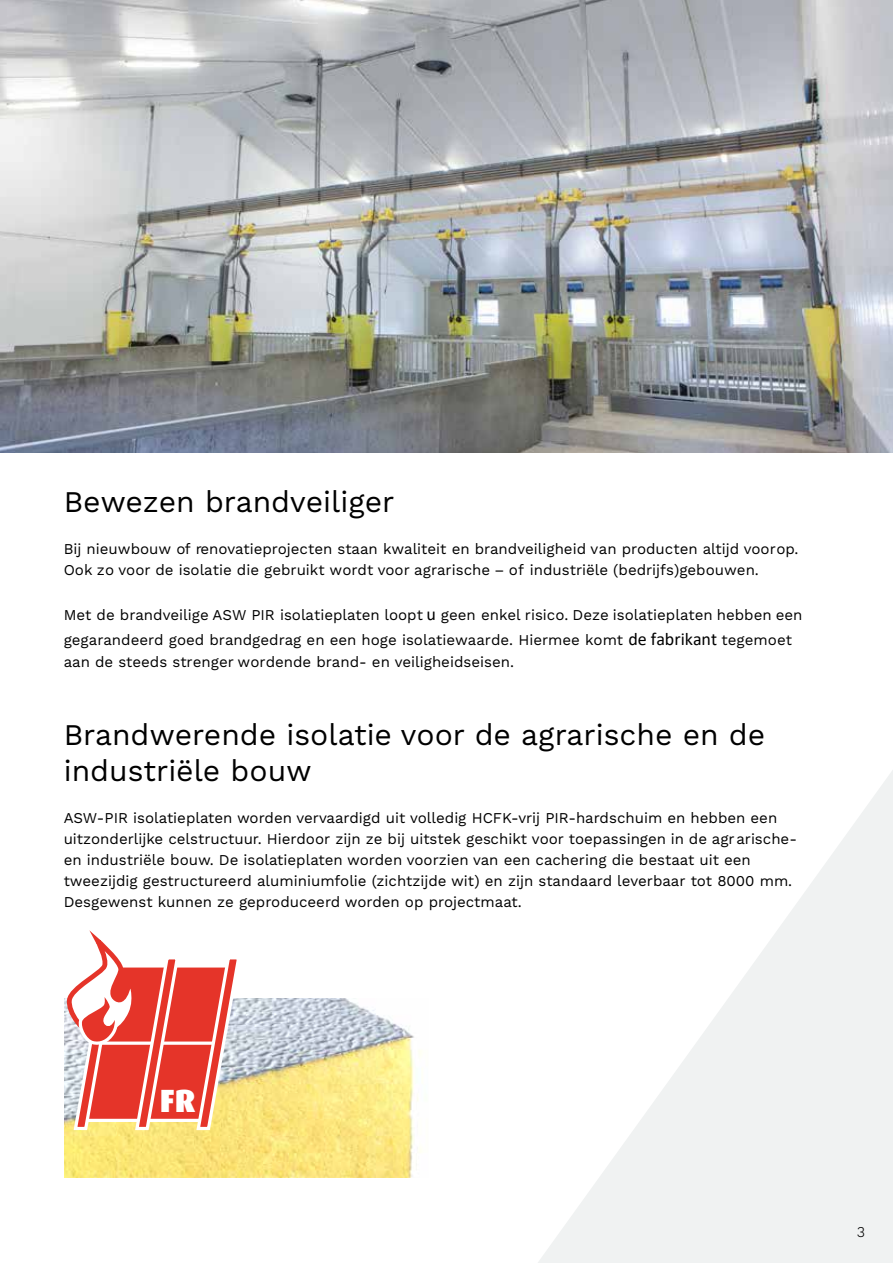
<style>
.page{position:relative;width:893px;height:1263px;background:#fff}
.page>*{position:absolute;margin:0;border:0;box-sizing:border-box;transform-origin:0 0}
.t1{font:900 32.1px "Dax";color:#fff}
.t2{font:30px/36px "Work Sans";color:#000}
.t3{font:15px/21px "Work Sans";color:#000}
.t4{font:300 15px "Work Sans";color:#000}
.s1{font-family:"Calibri";font-size:18px}
</style>
<div class="page">
<img style="left:0;top:0;width:893px;height:452px">
<svg style="left:538px;top:770px;width:355px;height:493px;fill:#f0f2f2"></svg>
<img style="left:64px;top:998px;width:358px;height:180px">
<svg style="left:64px;top:936px;width:178px;height:196px"></svg>
<h2 class="t2" style="left:64px;top:485px;width:332px">Bewezen brandveiliger</h2>
<p class="t3" style="left:64px;top:539px;width:736px">Bij nieuwbouw of renovatieprojecten staan kwaliteit en brandveiligheid van producten altijd voorop.<br>Ook zo voor de isolatie die gebruikt wordt voor agrarische – of industriële (bedrijfs)gebouwen.</p>
<p class="t3" style="left:64px;top:603px;width:740px;line-height:25.2px">Met de brandveilige ASW PIR isolatieplaten loopt <span class="s1">u</span> geen enkel risico. Deze isolatieplaten hebben een gegarandeerd goed brandgedrag en een hoge isolatiewaarde. Hiermee komt <span class="s1">de fabrikant</span> tegemoet</p>
<p class="t3" style="left:64px;top:652px;width:452px">aan de steeds strenger wordende brand- en veiligheidseisen.</p>
<h2 class="t2" style="left:64px;top:718px;width:703px">Brandwerende isolatie voor de agrarische en de industriële bouw</h2>
<p class="t3" style="left:64px;top:808px;width:735px">ASW-PIR isolatieplaten worden vervaardigd uit volledig HCFK-vrij PIR-hardschuim en hebben een uitzonderlijke celstructuur. Hierdoor zijn ze bij uitstek geschikt voor toepassingen in de agrarische&shy;en industriële bouw. De isolatieplaten worden voorzien van een cachering die bestaat uit een tweezijdig gestructureerd aluminiumfolie (zichtzijde wit) en zijn standaard leverbaar tot 8000 mm.<br>Desgewenst kunnen ze geproduceerd worden op projectmaat.</p>
<h1 class="t1" style="left:160px;top:1082px;width:37px">FR</h1>
<p class="t4" style="left:857px;top:1222px;width:10px">3</p>
</div>
